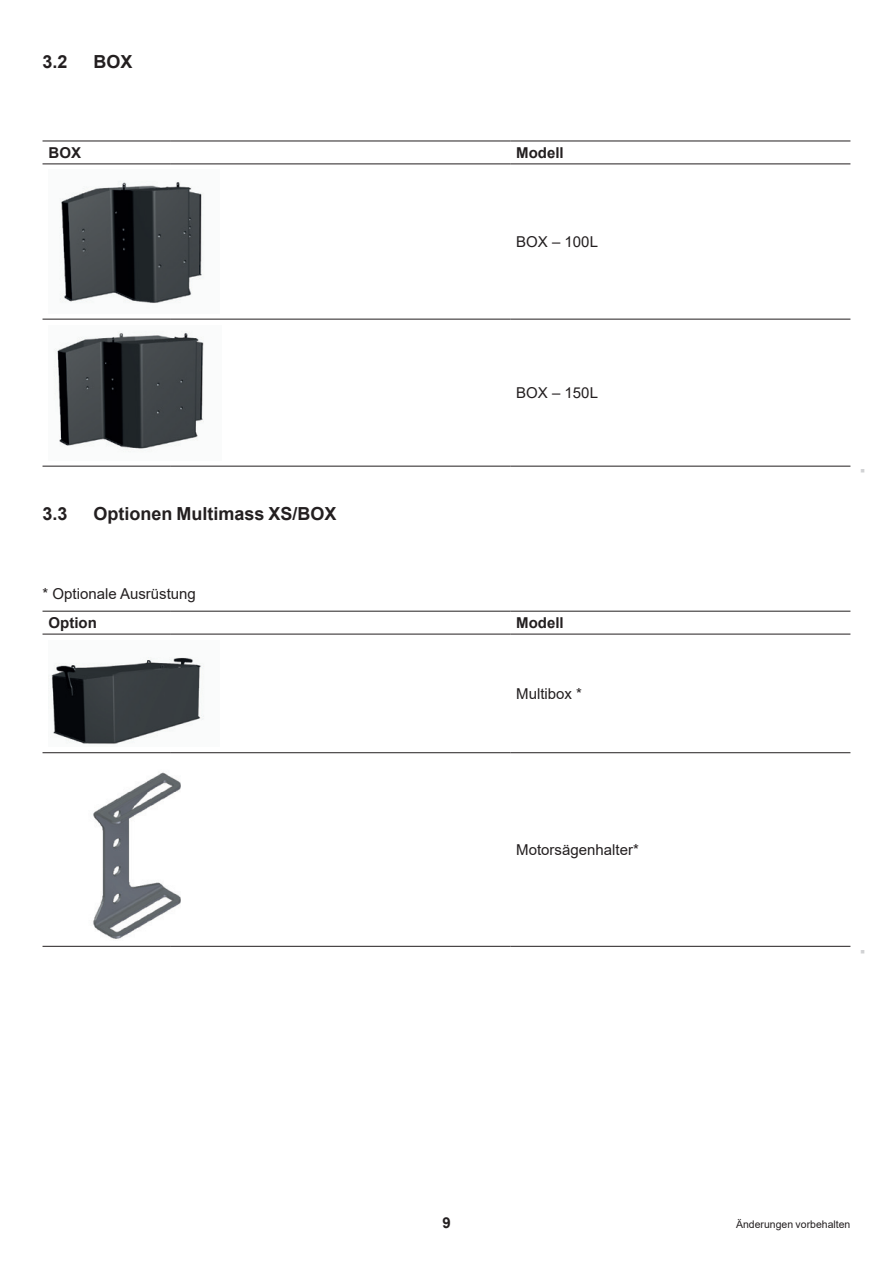
<style>
.page{position:relative;width:893px;height:1263px;background:#fff}
.page>*{position:absolute;margin:0;border:0;box-sizing:border-box;transform-origin:0 0}
.t1{font:700 18px "Arial";color:#231f20}
.Tabl_Corps_Texte_10{font:15px "Arial";color:#231f20}
.Tabl_Entete_Texte_10{font:700 15px "Arial";color:#231f20}
.Note{font:15px "Arial";color:#231f20}
.Pied_Page_Droit{font:10.5px "Arial";color:#231f20}
.Texte_code{font:7.5px "Arial";color:#d1d2d4}
</style>
<div class="page">
<hr style="left:43px;top:141px;width:127px;height:1px;background:#231f20">
<hr style="left:43px;top:164px;width:127px;height:1px;background:#231f20">
<hr style="left:170px;top:141px;width:340px;height:1px;background:#231f20">
<hr style="left:170px;top:164px;width:340px;height:1px;background:#231f20">
<hr style="left:510px;top:141px;width:340px;height:1px;background:#231f20">
<hr style="left:510px;top:164px;width:340px;height:1px;background:#231f20">
<hr style="left:43px;top:319px;width:127px;height:1px;background:#231f20">
<hr style="left:43px;top:466px;width:127px;height:1px;background:#231f20">
<hr style="left:170px;top:319px;width:340px;height:1px;background:#231f20">
<hr style="left:170px;top:466px;width:340px;height:1px;background:#231f20">
<hr style="left:510px;top:319px;width:340px;height:1px;background:#231f20">
<hr style="left:510px;top:466px;width:340px;height:1px;background:#231f20">
<img style="left:60px;top:181px;width:143px;height:122px">
<img style="left:54px;top:331px;width:150px;height:121px">
<hr style="left:43px;top:611px;width:127px;height:1px;background:#231f20">
<hr style="left:43px;top:634px;width:127px;height:1px;background:#231f20">
<hr style="left:170px;top:611px;width:340px;height:1px;background:#231f20">
<hr style="left:170px;top:634px;width:340px;height:1px;background:#231f20">
<hr style="left:510px;top:611px;width:340px;height:1px;background:#231f20">
<hr style="left:510px;top:634px;width:340px;height:1px;background:#231f20">
<hr style="left:43px;top:752px;width:127px;height:1px;background:#231f20">
<hr style="left:43px;top:946px;width:127px;height:1px;background:#231f20">
<hr style="left:170px;top:752px;width:340px;height:1px;background:#231f20">
<hr style="left:170px;top:946px;width:340px;height:1px;background:#231f20">
<hr style="left:510px;top:752px;width:340px;height:1px;background:#231f20">
<hr style="left:510px;top:946px;width:340px;height:1px;background:#231f20">
<img style="left:50px;top:657px;width:154px;height:87px">
<img style="left:93px;top:772px;width:88px;height:167px">
<p class="t1" style="left:43px;top:49px;width:27px">3.2</p>
<p class="t1" style="left:94px;top:49px;width:41px">BOX</p>
<p class="Tabl_Entete_Texte_10" style="left:49px;top:142px;width:34px">BOX</p>
<p class="Tabl_Entete_Texte_10" style="left:516px;top:142px;width:49px">Modell</p>
<p class="Tabl_Corps_Texte_10" style="left:516px;top:231px;width:83px">BOX – 100L</p>
<p class="t1" style="left:43px;top:501px;width:27px">3.3</p>
<p class="t1" style="left:94px;top:501px;width:245px">Optionen Multimass XS/BOX</p>
<p class="Tabl_Corps_Texte_10" style="left:516px;top:382px;width:83px">BOX – 150L</p>
<p class="Note" style="left:43px;top:584px;width:155px">* Optionale Ausrüstung</p>
<p class="Tabl_Entete_Texte_10" style="left:49px;top:612px;width:50px">Option</p>
<p class="Tabl_Entete_Texte_10" style="left:516px;top:612px;width:49px">Modell</p>
<p class="Tabl_Corps_Texte_10" style="left:516px;top:683px;width:67px">Multibox *</p>
<p class="Tabl_Corps_Texte_10" style="left:516px;top:839px;width:124px">Motorsägenhalter*</p>
<p class="Texte_code" style="left:857px;top:473px;width:6px;rotate:-90deg">■</p>
<p class="Texte_code" style="left:857px;top:954px;width:6px;rotate:-90deg">■</p>
<p class="Tabl_Entete_Texte_10" style="left:443px;top:1212px;width:10px">9</p>
<p class="Pied_Page_Droit" style="left:736px;top:1217px;width:116px">Änderungen vorbehalten</p>
</div>
